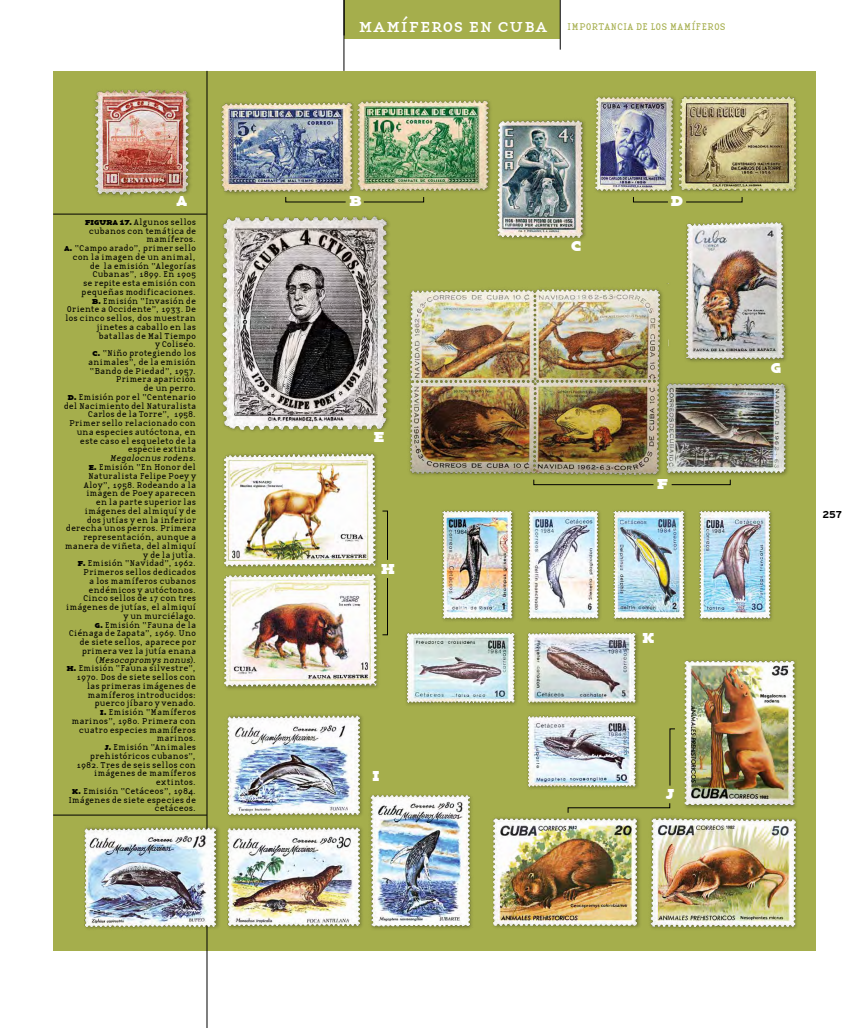
<style>
.page{position:relative;width:851px;height:1028px;background:#fff}
.page>*{position:absolute;margin:0;border:0;box-sizing:border-box;transform-origin:0 0}
.t1{font:20px "Base Twelve Serif SCB";color:#fff}
.t2{font:10px "Base Twelve Serif";letter-spacing:.01em;color:#a5ae4c}
.t3{font:700 10px "Interstate";color:#000}
.t4{font:8.75px/8.8px "Base Twelve Serif";letter-spacing:-.005em;color:#000;text-align:right}
.t5{font:8.75px "Base Twelve Serif I";letter-spacing:-.01em;color:#000}
.s1{font-family:"Base Twelve Serif Smallcaps";font-size:20px;color:#fff}
.s2{font-family:"Base Twelve Serif SCB";font-size:10px}
.s3{font-family:"Base Twelve Serif"}
</style>
<div class="page">
<div style="left:53px;top:71px;width:762px;height:879px;background:#a5ae4c"></div>
<img style="left:94px;top:89px;width:97px;height:108px">
<img style="left:497px;top:119px;width:89px;height:121px">
<img style="left:595px;top:96px;width:77px;height:97px">
<img style="left:672px;top:96px;width:126px;height:96px">
<img style="left:672px;top:383px;width:116px;height:92px">
<div style="left:407px;top:281px;width:265px;height:198px;background:#000;opacity:.3"></div>
<img style="left:407px;top:283px;width:261px;height:196px">
<img style="left:685px;top:222px;width:101px;height:140px">
<div style="left:648px;top:815px;width:151px;height:116px;background:#a1a94a"></div>
<img style="left:650px;top:818px;width:147px;height:110px">
<div style="left:491px;top:815px;width:150px;height:115px;background:#9fa849"></div>
<img style="left:493px;top:818px;width:146px;height:109px">
<img style="left:684px;top:660px;width:113px;height:148px">
<hr style="left:53px;top:214px;width:154px;height:1px;background:#000">
<hr style="left:53px;top:815px;width:154px;height:1px;background:#000">
<div style="left:344px;top:0;width:216px;height:39px;background:#a5ae4c"></div>
<hr style="left:560px;top:0;width:1px;height:50px;background:#000">
<hr style="left:344px;top:0;width:1px;height:35px;background:#000">
<div style="left:368px;top:792px;width:106px;height:139px;background:#a0a949"></div>
<img style="left:370px;top:795px;width:101px;height:134px">
<hr style="left:343px;top:0;width:1px;height:71px;background:#000">
<hr style="left:207px;top:71px;width:1px;height:957px;background:#000">
<img style="left:222px;top:216px;width:168px;height:215px">
<img style="left:223px;top:573px;width:155px;height:116px">
<img style="left:223px;top:453px;width:155px;height:115px">
<img style="left:227px;top:714px;width:135px;height:103px">
<img style="left:227px;top:826px;width:135px;height:103px">
<div style="left:404px;top:508px;width:370px;height:283px;background:#000;opacity:.3"></div>
<img style="left:438px;top:508px;width:77px;height:115px">
<img style="left:524px;top:508px;width:76px;height:115px">
<img style="left:695px;top:508px;width:76px;height:115px">
<img style="left:609px;top:508px;width:77px;height:115px">
<img style="left:523px;top:630px;width:117px;height:77px">
<img style="left:523px;top:714px;width:117px;height:76px">
<img style="left:404px;top:630px;width:115px;height:77px">
<img style="left:84px;top:825px;width:135px;height:105px">
<div style="left:355px;top:99px;width:138px;height:96px;background:#000;opacity:.3"></div>
<img style="left:357px;top:101px;width:132px;height:90px">
<div style="left:219px;top:100px;width:138px;height:97px;background:#a1aa4a"></div>
<img style="left:221px;top:102px;width:132px;height:91px">
<svg style="left:633px;top:197px;width:35px;height:5px"></svg>
<svg style="left:533px;top:479px;width:120px;height:6px"></svg>
<svg style="left:382px;top:578px;width:6px;height:57px"></svg>
<svg style="left:669px;top:728px;width:6px;height:58px"></svg>
<svg style="left:567px;top:803px;width:103px;height:10px"></svg>
<svg style="left:285px;top:197px;width:61px;height:5px"></svg>
<svg style="left:686px;top:197px;width:56px;height:5px"></svg>
<svg style="left:671px;top:479px;width:59px;height:6px"></svg>
<svg style="left:382px;top:511px;width:6px;height:49px"></svg>
<svg style="left:363px;top:197px;width:61px;height:5px"></svg>
<p class="t2" style="left:358px;top:21px;width:368px"><span class="s1">mamíferos en cuba</span> Imp ortanci a de los mam íf eros</p>
<h1 class="t1" style="left:177px;top:185px;width:11px">a</h1>
<h1 class="t1" style="left:349px;top:185px;width:15px">b</h1>
<p class="t4" style="left:64px;top:217px;width:134px"><span class="s2">figura 17.</span> Algunos sellos cubanos con temática de mamíferos.<br><span class="s2">a.</span> “Campo arado”, primer sello con la imagen de un animal, de la emisión “Alegorías<br>Cubanas”, 1899. En 1905<br>se repite esta emisión con pequeñas modificaciones.<br><span class="s2">b.</span> Emisión “Invasión de<br>Oriente a Occidente”, 1933. De los cinco sellos, dos muestran jinetes a caballo en las batallas de Mal Tiempo<br>y Coliseo.<br><span class="s2">c.</span> “Niño protegiendo los animales”, de la emisión “Bando de Piedad”, 1957.<br>Primera aparición<br>de un perro.<br><span class="s2">d.</span> Emisión por el “Centenario del Nacimiento del Naturalista<br>Carlos de la Torre”, 1958.<br>Primer sello relacionado con una especies autóctona, en este caso el esqueleto de la especie extinta</p>
<p class="t5" style="left:110px;top:453px;width:87px">Megalocnus rodens<span class="s3">.</span></p>
<p class="t4" style="left:65px;top:462px;width:133px"><span class="s2">e.</span> Emisión “En Honor del<br>Naturalista Felipe Poey y<br>Aloy”, 1958. Rodeando a la imagen de Poey aparecen<br>en la parte superior las imágenes del almiquí y de<br>dos jutías y en la inferior derecha unos perros. Primera representación, aunque a manera de viñeta, del almiquí y de la jutía.<br><span class="s2">f.</span> Emisión “Navidad”, 1962.<br>Primeros sellos dedicados<br>a los mamíferos cubanos endémicos y autóctonos.<br>Cinco sellos de 17 con tres imágenes de jutías, el almiquí y un murciélago.<br><span class="s2">g.</span> Emisión “Fauna de la<br>Ciénaga de Zapata”, 1969. Uno de siete sellos, aparece por primera vez la jutía enana</p>
<p class="t5" style="left:96px;top:654px;width:102px"><span class="s3">(</span>Mesocapromys nanus<span class="s3">).</span></p>
<p class="t4" style="left:66px;top:664px;width:131px"><span class="s2">h.</span> Emisión “Fauna silvestre”,<br>1970. Dos de siete sellos con las primeras imágenes de mamíferos introducidos: puerco jíbaro y venado.<br><span class="s2">i.</span> Emisión “Mamíferos marinos”, 1980. Primera con cuatro especies mamíferos marinos.<br><span class="s2">j.</span> Emisión “Animales prehistóricos cubanos”,<br>1982. Tres de seis sellos con imágenes de mamíferos extintos.<br><span class="s2">k.</span> Emisión “Cetáceos”, 1984.<br>Imágenes de siete especies de cetáceos.</p>
<h1 class="t1" style="left:373px;top:421px;width:13px">e</h1>
<h1 class="t1" style="left:380px;top:553px;width:16px">h</h1>
<h1 class="t1" style="left:371px;top:760px;width:10px">i</h1>
<h1 class="t1" style="left:570px;top:230px;width:13px">c</h1>
<h1 class="t1" style="left:670px;top:185px;width:15px">d</h1>
<h1 class="t1" style="left:656px;top:468px;width:13px">f</h1>
<h1 class="t1" style="left:641px;top:622px;width:15px">k</h1>
<h1 class="t1" style="left:666px;top:778px;width:10px">j</h1>
<h1 class="t1" style="left:769px;top:352px;width:13px">g</h1>
<p class="t3" style="left:822px;top:508px;width:21px">257</p>
</div>
